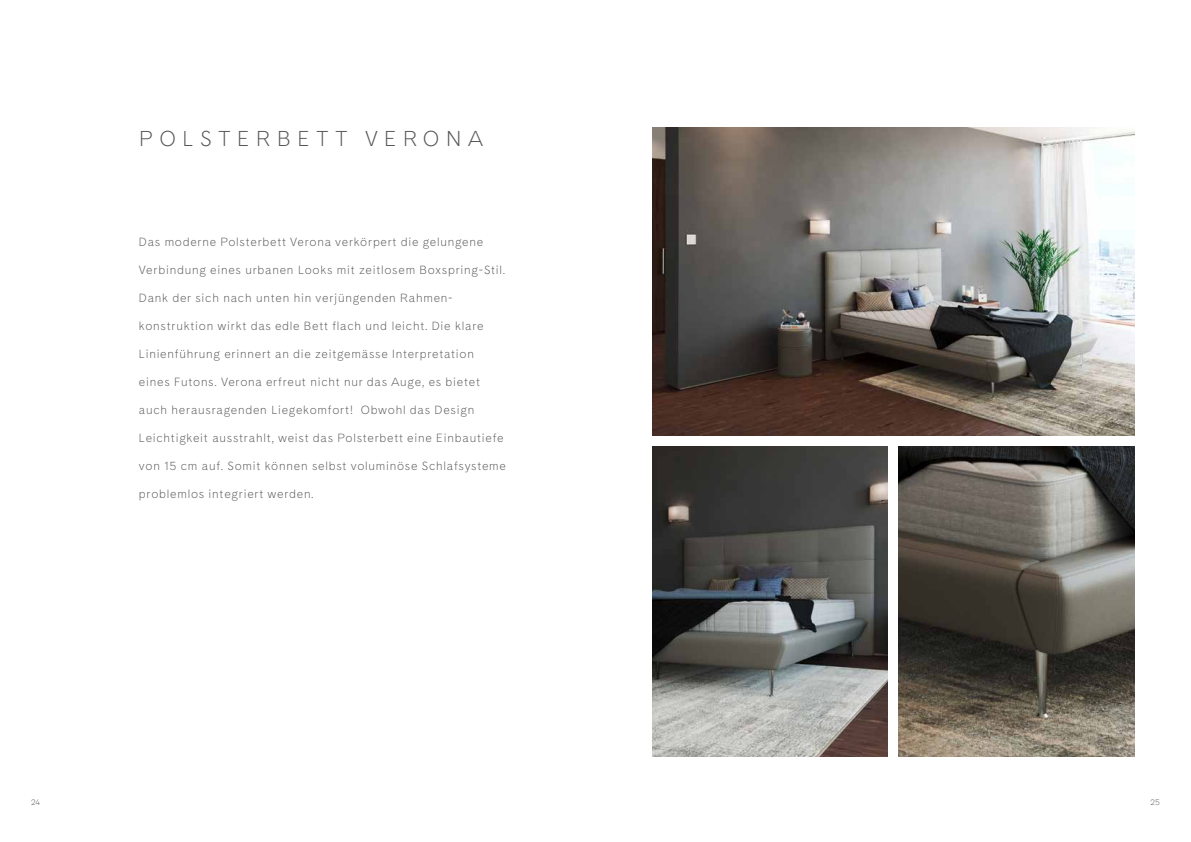
<style>
.page{position:relative;width:1191px;height:842px;background:#fff}
.page>*{position:absolute;margin:0;border:0;box-sizing:border-box;transform-origin:0 0}
.t1{font:300 20px "Cadiz";letter-spacing:.335em;color:#565655}
.t2{font:300 11px "Cadiz";letter-spacing:.07em;color:#565655}
.t3{font:300 7.5px "Cadiz";color:#565655}
</style>
<div class="page">
<img style="left:652px;top:128px;width:482px;height:307px">
<img style="left:652px;top:446px;width:235px;height:310px">
<img style="left:899px;top:446px;width:235px;height:310px">
<h1 class="t1" style="left:139px;top:125px;width:346px">POLSTERBETT VERONA</h1>
<p class="t2" style="left:139px;top:234px;width:346px">Das moderne Polsterbett Verona verkörpert die gelungene</p>
<p class="t2" style="left:139px;top:262px;width:368px">Verbindung eines urbanen Looks mit zeitlosem Boxspring-Stil.</p>
<p class="t2" style="left:139px;top:290px;width:314px">Dank der sich nach unten hin verjüngenden Rahmen-</p>
<p class="t2" style="left:139px;top:318px;width:346px">konstruktion wirkt das edle Bett flach und leicht. Die klare</p>
<p class="t2" style="left:139px;top:346px;width:337px">Linienführung erinnert an die zeitgemässe Interpretation</p>
<p class="t2" style="left:139px;top:374px;width:342px">eines Futons. Verona erfreut nicht nur das Auge, es bietet</p>
<p class="t2" style="left:139px;top:402px;width:337px">auch herausragenden Liegekomfort! Obwohl das Design</p>
<p class="t2" style="left:139px;top:430px;width:366px">Leichtigkeit ausstrahlt, weist das Polsterbett eine Einbautiefe</p>
<p class="t2" style="left:139px;top:458px;width:368px">von 15 cm auf. Somit können selbst voluminöse Schlafsysteme</p>
<p class="t2" style="left:139px;top:486px;width:176px">problemlos integriert werden.</p>
<p class="t3" style="left:31px;top:797px;width:11px">24</p>
<p class="t3" style="left:1150px;top:797px;width:11px">25</p>
</div>
